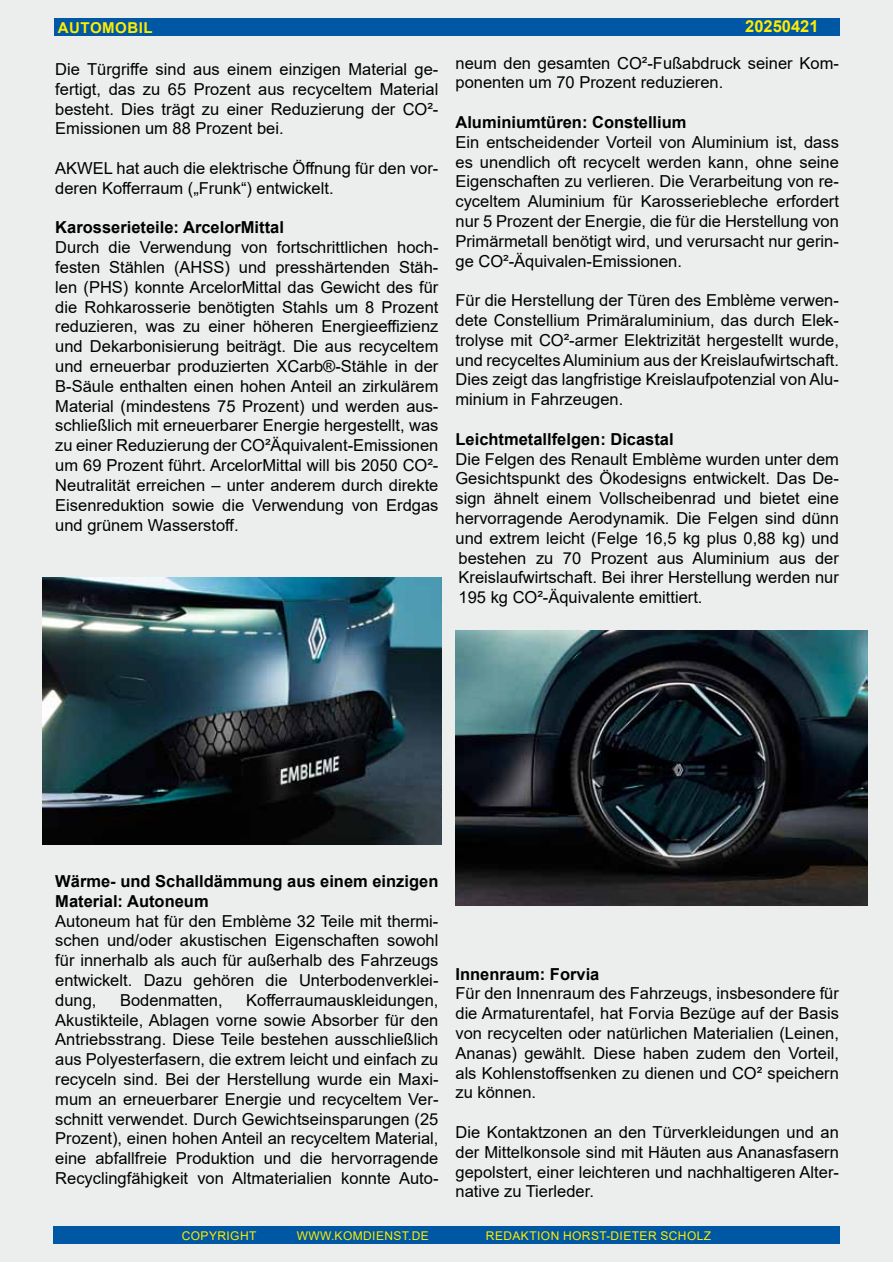
<style>
.page{position:relative;width:893px;height:1263px;background:#fff}
.page>*{position:absolute;margin:0;border:0;box-sizing:border-box;transform-origin:0 0}
.t1{font:16.5px/19.8px "Arial";color:#000;text-align:justify}
.t2{font:700 16.5px/19.8px "Arial";color:#000}
.t3{font:700 16.5px "Arial";color:#ffed00}
.t4{font:700 15px "Arial";letter-spacing:.035em;color:#ffed00}
.t5{font:12px "Arial";letter-spacing:.035em;color:#ffed00}
</style>
<div class="page">
<div style="left:0;top:0;width:893px;height:1262px;background:#eceded"></div>
<div style="left:54px;top:18px;width:786px;height:18px;background:#0057a3"></div>
<div style="left:53px;top:1226px;width:787px;height:18px;background:#0057a3"></div>
<img style="left:43px;top:578px;width:399px;height:266px">
<img style="left:455px;top:630px;width:412px;height:275px">
<p class="t4" style="left:58px;top:17px;width:96px">Automobil</p>
<p class="t1" style="left:55px;top:59px;width:385px">Die Türgriffe sind aus einem einzigen Material ge&shy;fertigt, das zu 65 Prozent aus recyceltem Material besteht. Dies trägt zu einer Reduzierung der CO²- Emissionen um 88 Prozent bei.</p>
<p class="t1" style="left:55px;top:158px;width:385px">AKWEL hat auch die elektrische Öffnung für den vor&shy;deren Kofferraum („Frunk“) entwickelt.</p>
<p class="t2" style="left:55px;top:218px;width:230px">Karosserieteile: ArcelorMittal</p>
<p class="t1" style="left:55px;top:237px;width:385px">Durch die Verwendung von fortschrittlichen hoch&shy;festen Stählen (AHSS</p>
<p class="t1" style="left:224px;top:257px;width:215px">) und presshärtenden Stäh-</p>
<p class="t1" style="left:55px;top:277px;width:385px;text-indent:68px">) konnte ArcelorMittal das Gewicht des für die Rohkarosserie benötigten Stahls um 8 Prozent reduzieren, was zu einer höheren Energieeffizienz und Dekarbonisierung beiträgt. Die aus recyceltem und erneuerbar produzierten XCarb®-Stähle in der B-Säule enthalten einen hohen Anteil an zirkulärem Material (mindestens 75 Prozent) und werden aus&shy;schließlich mit erneuerbarer Energie hergestellt, was zu einer Reduzierung der CO²Äquivalent-Emissionen um 69 Prozent führt. ArcelorMittal will bis 2050 CO²- Neutralität erreichen – unter anderem durch direkte Eisenreduktion sowie die Verwendung von Erdgas und grünem Wasserstoff.</p>
<p class="t1" style="left:55px;top:277px;width:46px">len (PHS</p>
<p class="t3" style="left:745px;top:14px;width:75px">20250421</p>
<p class="t1" style="left:455px;top:53px;width:385px">neum den gesamten CO²-Fußabdruck seiner Kom&shy;ponenten um 70 Prozent reduzieren.</p>
<p class="t2" style="left:455px;top:112px;width:233px">Aluminiumtüren: Constellium</p>
<p class="t1" style="left:455px;top:132px;width:385px">Ein entscheidender Vorteil von Aluminium ist, dass es unendlich oft recycelt werden kann, ohne seine Eigenschaften zu verlieren. Die Verarbeitung von re&shy;cyceltem Aluminium für Karosseriebleche erfordert nur 5 Prozent der Energie, die für die Herstellung von Primärmetall benötigt wird, und verursacht nur gerin&shy;ge CO²-Äquivalen-Emissionen.</p>
<p class="t1" style="left:455px;top:290px;width:385px">Für die Herstellung der Türen des Emblème verwen&shy;dete Constellium Primäraluminium, das durch Elek&shy;trolyse mit CO²-armer Elektrizität hergestellt wurde, und recyceltes Aluminium aus der Kreislaufwirtschaft.<br>Dies zeigt das langfristige Kreislaufpotenzial von Alu&shy;minium in Fahrzeugen.</p>
<p class="t2" style="left:455px;top:429px;width:220px">Leichtmetallfelgen: Dicastal</p>
<p class="t1" style="left:455px;top:449px;width:385px">Die Felgen des Renault Emblème wurden unter dem Gesichtspunkt des Ökodesigns entwickelt. Das De&shy;sign ähnelt einem Vollscheibenrad und bietet eine hervorragende Aerodynamik. Die Felgen sind dünn und extrem leicht (Felge 16,5 kg plus 0,88 kg) und bestehen zu 70 Prozent aus Aluminium aus der Kreislaufwirtschaft. Bei ihrer Herstellung werden nur 195 kg CO²-Äquivalente emittiert.</p>
<p class="t2" style="left:55px;top:871px;width:385px">Wärme- und Schalldämmung aus einem einzigen<br>Material: Autoneum</p>
<p class="t1" style="left:55px;top:911px;width:385px">Autoneum hat für den Emblème 32 Teile mit thermi&shy;schen und/oder akustischen Eigenschaften sowohl für innerhalb als auch für außerhalb des Fahrzeugs entwickelt. Dazu gehören die Unterbodenverklei&shy;dung,</p>
<p class="t1" style="left:55px;top:990px;width:385px;text-indent:191px">Kofferraumauskleidungen, Akustikteile, Ablagen vorne sowie Absorber für den Antriebsstrang. Diese Teile bestehen ausschließlich aus Polyesterfasern, die extrem leicht und einfach zu recyceln sind. Bei der Herstellung wurde ein Maxi&shy;mum an erneuerbarer Energie und recyceltem Ver&shy;schnitt verwendet. Durch Gewichtseinsparungen (25<br>Prozent), einen hohen Anteil an recyceltem Material, eine abfallfreie Produktion und die hervorragende Recyclingfähigkeit von Altmaterialien konnte Auto-</p>
<p class="t1" style="left:120px;top:990px;width:104px">Bodenmatten,</p>
<p class="t2" style="left:455px;top:964px;width:145px">Innenraum: Forvia</p>
<p class="t1" style="left:455px;top:983px;width:385px">Für den I nnenraum des Fahrzeugs, insbesondere für die Armaturentafel, hat Forvia Bezüge auf der Basis von recycelten oder natürlichen Materialien (Leinen, Ananas) gewählt. Diese haben zudem den Vorteil, als Kohlenstoffsenken zu dienen und CO² speichern zu können.</p>
<p class="t1" style="left:455px;top:1122px;width:385px">Die Kontaktzonen an den Türverkleidungen und an der Mittelkonsole sind mit Häuten aus Ananasfasern gepolstert, einer leichteren und nachhaltigeren Alter&shy;native zu Tierleder.</p>
<p class="t5" style="left:182px;top:1227px;width:76px">Copyright</p>
<p class="t5" style="left:297px;top:1227px;width:134px">www.komdienst.de</p>
<p class="t5" style="left:486px;top:1227px;width:227px">Redaktion Horst-Dieter Scholz</p>
</div>
